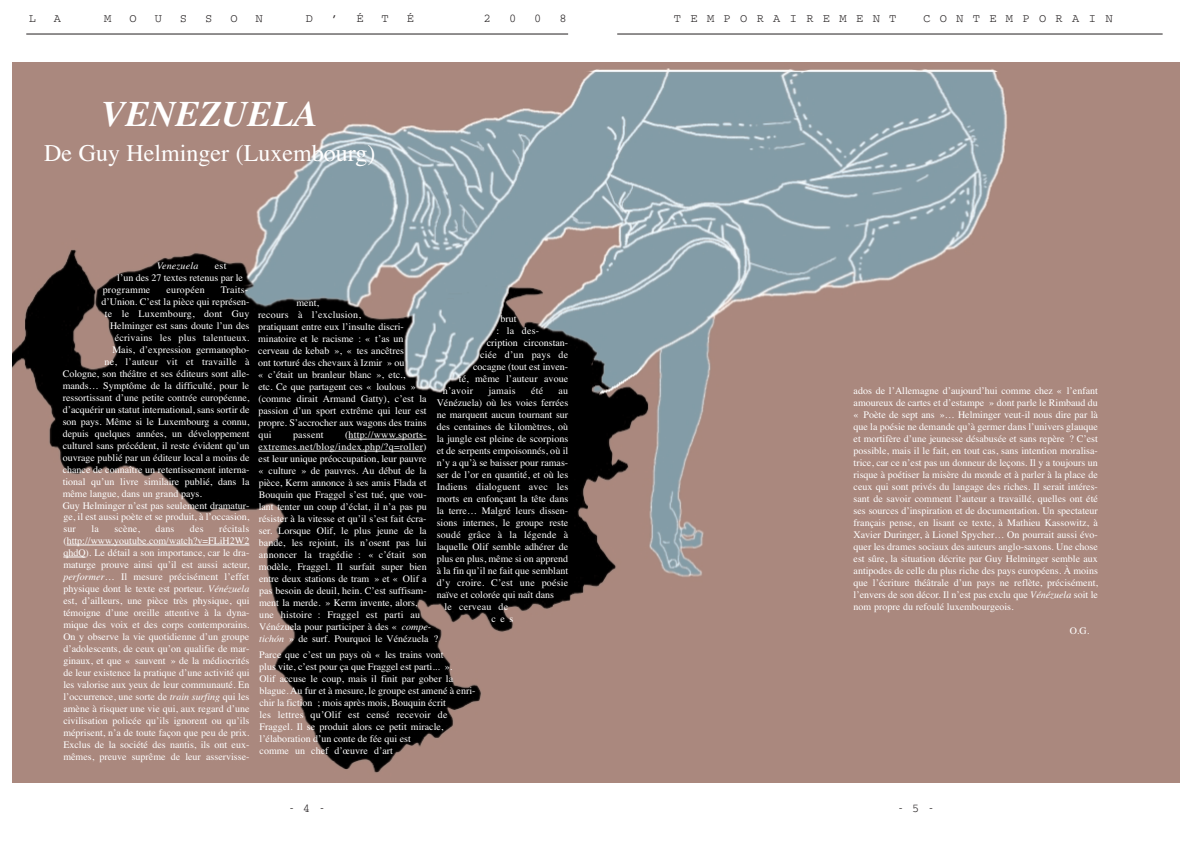
<style>
.page{position:relative;width:1191px;height:842px;background:#fff}
.page>*{position:absolute;margin:0;border:0;box-sizing:border-box;transform-origin:0 0}
.t1{font:italic 700 36px "Times";color:#fff}
.t2{font:24px "Times";color:#fff}
.t3{font:12px "Courier";letter-spacing:.78em;color:#231f20}
.t4{font:10px/12px "Times";color:#fff}
.t5{font:10px "Times";letter-spacing:.02em;color:#fff}
.t6{font:italic 10px "Times";letter-spacing:.02em;color:#fff}
.s1{font-style:italic}
</style>
<div class="page">
<hr style="left:617px;top:34px;width:545px;height:1px;background:#231f20">
<hr style="left:26px;top:34px;width:542px;height:1px;background:#231f20">
<img style="left:12px;top:62px;width:1167px;height:720px">
<hr style="left:67px;top:545px;width:45px;height:1px;background:#fff">
<hr style="left:112px;top:545px;width:137px;height:1px;background:#fff">
<svg style="left:63px;top:557px;width:23px;height:1px"></svg>
<hr style="left:348px;top:439px;width:48px;height:1px;background:#fff">
<hr style="left:395px;top:439px;width:31px;height:1px;background:#fff">
<hr style="left:258px;top:451px;width:165px;height:1px;background:#fff">
<p class="t3" style="left:29px;top:14px;width:9px">L</p>
<p class="t3" style="left:54px;top:14px;width:9px">A</p>
<p class="t3" style="left:104px;top:14px;width:9px">M</p>
<p class="t3" style="left:129px;top:14px;width:9px">O</p>
<p class="t3" style="left:155px;top:14px;width:9px">U</p>
<p class="t3" style="left:180px;top:14px;width:9px">S</p>
<p class="t3" style="left:205px;top:14px;width:9px">S</p>
<p class="t3" style="left:230px;top:14px;width:9px">O</p>
<p class="t3" style="left:255px;top:14px;width:9px">N</p>
<p class="t3" style="left:306px;top:14px;width:9px">D</p>
<p class="t3" style="left:331px;top:14px;width:9px">’</p>
<p class="t3" style="left:356px;top:14px;width:9px">É</p>
<p class="t3" style="left:381px;top:14px;width:9px">T</p>
<p class="t3" style="left:407px;top:14px;width:9px">É</p>
<p class="t3" style="left:484px;top:14px;width:9px">2</p>
<p class="t3" style="left:509px;top:14px;width:9px">0</p>
<p class="t3" style="left:534px;top:14px;width:9px">0</p>
<p class="t3" style="left:559px;top:14px;width:9px">8</p>
<p class="t3" style="left:674px;top:14px;width:224px">TEMPORAIREMENT</p>
<p class="t3" style="left:923px;top:14px;width:191px">CONTEMPORAIN</p>
<h1 class="t1" style="left:102px;top:93px;width:218px">VENEZUELA</h1>
<h2 class="t2" style="left:44px;top:139px;width:333px">De Guy Helminger (Luxembourg)</h2>
<p class="t6" style="left:157px;top:260px;width:43px">Venezuela</p>
<p class="t4" style="left:215px;top:260px;width:13px">est</p>
<p class="t4" style="left:117px;top:272px;width:127px">l’un des 27 textes retenus par le</p>
<p class="t5" style="left:103px;top:284px;width:49px">programme</p>
<p class="t5" style="left:167px;top:284px;width:40px">européen</p>
<p class="t4" style="left:221px;top:284px;width:29px">Traits-</p>
<p class="t4" style="left:101px;top:296px;width:149px">d’Union. C’est la pièce qui représen-</p>
<p class="t5" style="left:105px;top:308px;width:146px">te le Luxembourg, dont Guy</p>
<p class="t4" style="left:110px;top:320px;width:141px">Helminger est sans doute l’un des</p>
<p class="t5" style="left:115px;top:332px;width:136px">écrivains les plus talentueux.</p>
<p class="t4" style="left:112px;top:344px;width:139px">Mais, d’expression germanopho-</p>
<p class="t5" style="left:105px;top:356px;width:146px">ne, l’auteur vit et travaille à</p>
<p class="t4" style="left:63px;top:368px;width:188px">Cologne, son théâtre et ses éditeurs sont alle-</p>
<p class="t4" style="left:63px;top:380px;width:188px">mands… Symptôme de la difficulté, pour le</p>
<p class="t4" style="left:63px;top:392px;width:188px">ressortissant d’une petite contrée européenne,</p>
<p class="t4" style="left:63px;top:404px;width:188px">d’acquérir un statut international, sans sortir de</p>
<p class="t4" style="left:63px;top:416px;width:188px">son pays. Même si le Luxembourg a connu,</p>
<p class="t4" style="left:63px;top:428px;width:188px">depuis quelques années, un développement</p>
<p class="t4" style="left:63px;top:440px;width:188px">culturel sans précédent, il reste évident qu’un</p>
<p class="t4" style="left:63px;top:452px;width:188px">ouvrage publié par un éditeur local a moins de</p>
<p class="t4" style="left:63px;top:464px;width:188px">chance de connaître un retentissement interna-</p>
<p class="t4" style="left:63px;top:476px;width:188px">tional qu’un livre similaire publié, dans la</p>
<p class="t4" style="left:63px;top:488px;width:141px">même langue, dans un grand pays.</p>
<p class="t4" style="left:63px;top:500px;width:188px">Guy Helminger n’est pas seulement dramatur-</p>
<p class="t4" style="left:63px;top:511px;width:188px">ge, il est aussi poète et se produit, à l’occasion, sur</p>
<p class="t4" style="left:63px;top:523px;width:188px;text-align:justify;text-indent:156px">récitals (http://www.youtube.com/watch?v=FLiH2W2 qhdQ). Le détail a son importance, car le dra&shy;maturge prouve ainsi qu’il est aussi acteur, <span class="s1">performer</span>… Il mesure précisément l’effet physique dont le texte est porteur. <span class="s1">Vénézuela </span>est, d’ailleurs, une pièce très physique, qui témoigne d’une oreille attentive à la dyna&shy;mique des voix et des corps contemporains.<br>On y observe la vie quotidienne d’un groupe d’adolescents, de ceux qu’on qualifie de mar&shy;ginaux, et que « sauvent » de la médiocrités de leur existence la pratique d’une activité qui les valorise aux yeux de leur communauté. En l’occurrence, une sorte de <span class="s1">train surfing</span> qui les amène à risquer une vie qui, aux regard d’une civilisation policée qu’ils ignorent ou qu’ils méprisent, n’a de toute façon que peu de prix.<br>Exclus de la société des nantis, ils ont eux&shy;mêmes, preuve suprême de leur asservisse-</p>
<p class="t4" style="left:91px;top:523px;width:9px">la</p>
<p class="t4" style="left:114px;top:523px;width:27px">scène,</p>
<p class="t4" style="left:155px;top:523px;width:20px">dans</p>
<p class="t4" style="left:190px;top:523px;width:15px">des</p>
<p class="t4" style="left:258px;top:297px;width:170px;text-indent:38px">ment,<br>recours à l’exclusion,<br>pratiquant entre eux l’insulte discri&shy;minatoire et le racisme : « t’as un cerveau de kebab », « tes ancêtres<br>ont torturé des chevaux à Izmir » ou<br>« c’était un branleur blanc », etc.,<br>etc. Ce que partagent ces « loulous » (comme dirait Armand Gatty), c’est la passion d’un sport extrême qui leur est propre. S’accrocher aux wagons des trains qui</p>
<p class="t4" style="left:500px;top:313px;width:18px">brut</p>
<p class="t4" style="left:496px;top:325px;width:44px">: la des-</p>
<p class="t4" style="left:487px;top:337px;width:83px">cription circonstan-</p>
<p class="t5" style="left:480px;top:349px;width:90px">ciée d’un pays de</p>
<p class="t4" style="left:473px;top:361px;width:97px">cocagne (tout est inven-</p>
<p class="t4" style="left:459px;top:373px;width:111px">té, même l’auteur avoue</p>
<p class="t4" style="left:443px;top:385px;width:32px">n’avoir</p>
<p class="t4" style="left:488px;top:385px;width:29px">jamais</p>
<p class="t4" style="left:531px;top:385px;width:14px">été</p>
<p class="t4" style="left:558px;top:385px;width:11px">au</p>
<p class="t4" style="left:437px;top:397px;width:133px">Vénézuela) où les voies ferrées</p>
<p class="t4" style="left:437px;top:409px;width:133px">ne marquent aucun tournant sur</p>
<p class="t4" style="left:437px;top:421px;width:133px">des centaines de kilomètres, où</p>
<p class="t4" style="left:437px;top:433px;width:133px">la jungle est pleine de scorpions</p>
<p class="t4" style="left:437px;top:445px;width:133px">et de serpents empoisonnés, où il</p>
<p class="t4" style="left:437px;top:457px;width:133px">n’y a qu’à se baisser pour ramas-</p>
<p class="t4" style="left:437px;top:469px;width:133px">ser de l’or en quantité, et où les</p>
<p class="t5" style="left:437px;top:481px;width:133px">Indiens dialoguent avec les</p>
<p class="t4" style="left:437px;top:493px;width:133px">morts en enfonçant la tête dans</p>
<p class="t4" style="left:437px;top:505px;width:133px">la terre… Malgré leurs dissen-</p>
<p class="t4" style="left:437px;top:517px;width:133px">sions internes, le groupe reste</p>
<p class="t5" style="left:437px;top:529px;width:133px">soudé grâce à la légende à</p>
<p class="t4" style="left:437px;top:541px;width:133px">laquelle Olif semble adhérer de</p>
<p class="t4" style="left:437px;top:553px;width:133px">plus en plus, même si on apprend</p>
<p class="t4" style="left:437px;top:565px;width:133px">à la fin qu’il ne fait que semblant</p>
<p class="t5" style="left:437px;top:577px;width:133px">d’y croire. C’est une poésie</p>
<p class="t4" style="left:437px;top:589px;width:119px">naïve et colorée qui naît dans</p>
<p class="t5" style="left:444px;top:601px;width:65px">le cerveau de</p>
<p class="t4" style="left:491px;top:613px;width:23px">ces</p>
<p class="t4" style="left:258px;top:429px;width:181px;text-indent:86px">(http://www.sports&shy;extremes.net/blog/index.php/?q=roller) est leur unique préoccupation, leur pauvre<br>« culture » de pauvres. Au début de la pièce, Kerm annonce à ses amis Flada et Bouquin que Fraggel s’est tué, que vou&shy;lant tenter un coup d’éclat, il n’a pas pu résister à la vitesse et qu’il s’est fait écra&shy;ser. Lorsque Olif, le plus jeune de la bande, les rejoint, ils n’osent pas lui annoncer la tragédie : « c’était son modèle, Fraggel. Il surfait super bien entre deux stations de tram » et « Olif a pas besoin de deuil, hein. C’est suffisam&shy;ment la merde. » Kerm invente, alors,<br>une histoire : Fraggel est parti au Vénézuela pour participer à des « <span class="s1">compe&shy;tichón</span> » de surf. Pourquoi le Vénézuela ?</p>
<p class="t4" style="left:259px;top:648px;width:218px">Parce que c’est un pays où « les trains vont<br>plus vite, c’est pour ça que Fraggel est parti... ».<br>Olif accuse le coup, mais il finit par gober la blague. Au fur et à mesure, le groupe est amené à enri&shy;chir la fiction ; mois après mois, Bouquin écrit<br>les lettres qu’Olif est censé recevoir de Fraggel. Il se produit alors ce petit miracle, l’élaboration d’un conte de fée qui est<br>comme un chef d’œuvre d’art</p>
<p class="t5" style="left:293px;top:429px;width:32px">passent</p>
<p class="t4" style="left:853px;top:384px;width:246px;text-align:justify">ados de l’Allemagne d’aujourd’hui comme chez « l’enfant amoureux de cartes et d’estampe » dont parle le Rimbaud du « Poète de sept ans »… Helminger veut-il nous dire par là que la poésie ne demande qu’à germer dans l’univers glauque et mortifère d’une jeunesse désabusée et sans repère ? C’est possible, mais il le fait, en tout cas, sans intention moralisa&shy;trice, car ce n’est pas un donneur de leçons. Il y a toujours un risque à poétiser la misère du monde et à parler à la place de ceux qui sont privés du langage des riches. Il serait intéres&shy;sant de savoir comment l’auteur a travaillé, quelles ont été ses sources d’inspiration et de documentation. Un spectateur français pense, en lisant ce texte, à Mathieu Kassowitz, à Xavier Duringer, à Lionel Spycher… On pourrait aussi évo&shy;quer les drames sociaux des auteurs anglo-saxons. Une chose est sûre, la situation décrite par Guy Helminger semble aux antipodes de celle du plus riche des pays européens. À moins que l’écriture théâtrale d’un pays ne reflète, précisément, l’envers de son décor. Il n’est pas exclu que <span class="s1">Vénézuela</span> soit le nom propre du refoulé luxembourgeois.</p>
<p class="t4" style="left:1069px;top:624px;width:21px">O.G.</p>
<p class="t3" style="left:288px;top:804px;width:39px">- 4 -</p>
<p class="t3" style="left:897px;top:804px;width:39px">- 5 -</p>
</div>
